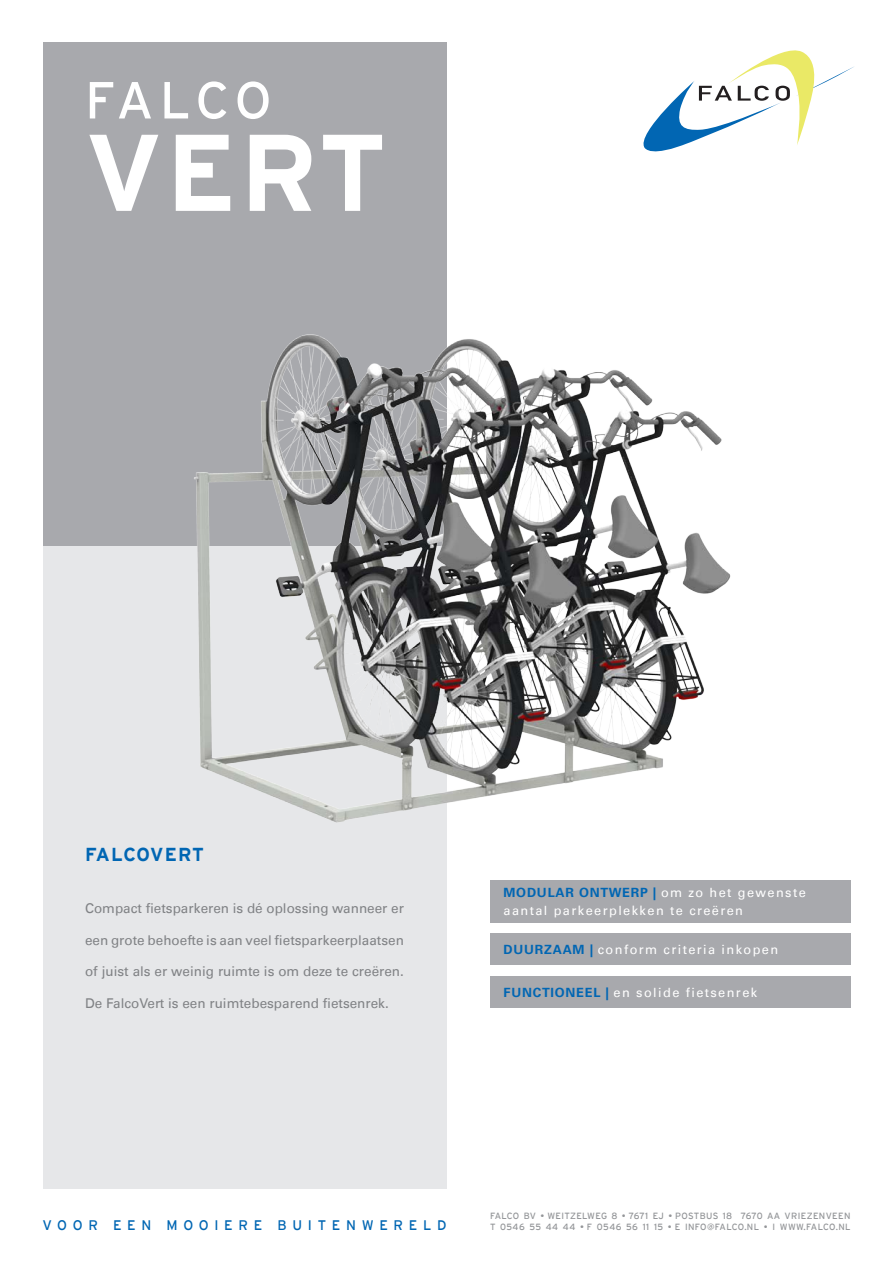
<style>
.page{position:relative;width:893px;height:1263px;background:#fff}
.page>*{position:absolute;margin:0;border:0;box-sizing:border-box;transform-origin:0 0}
.t1{font:700 108.75px "Interstate";color:#fff}
.t2{font:52.05px "Interstate";letter-spacing:.095em;color:#fff}
.t3{font:700 18.75px "Interstate";letter-spacing:.035em;color:#0166b3}
.t4{font:13.8px "Interstate";letter-spacing:.41em;color:#0166b3}
.t5{font:13.5px "Univers LT";color:#808285}
.t6{font:12.75px "Univers LT";letter-spacing:.11em;color:#fff}
.t7{font:700 12.75px "Univers LT";letter-spacing:.06em;color:#0166b3}
.t8{font:9px "Interstate";letter-spacing:.04em;color:#939598}
.s1{font-weight:400;color:#fff}
.s2{font-weight:700;color:#0166b3}
</style>
<div class="page">
<div style="left:43px;top:546px;width:403px;height:643px;background:#e6e7e9"></div>
<div style="left:43px;top:43px;width:403px;height:503px;background:#a8a9ad"></div>
<svg style="left:643px;top:50px;width:211px;height:102px"></svg>
<img style="left:194px;top:240px;width:537px;height:612px">
<div style="left:490px;top:880px;width:360px;height:43px;background:#a8a9ad"></div>
<div style="left:490px;top:933px;width:360px;height:32px;background:#a8a9ad"></div>
<div style="left:490px;top:976px;width:360px;height:32px;background:#a8a9ad"></div>
<p class="t2" style="left:85px;top:71px;width:188px">FALCO</p>
<p class="t1" style="left:85px;top:112px;width:303px">VERT</p>
<p class="t3" style="left:85px;top:844px;width:121px">FALCOVERT</p>
<p class="t5" style="left:85px;top:900px;width:320px">Compact fietsparkeren is dé oplossing wanneer er</p>
<p class="t5" style="left:85px;top:932px;width:320px">een grote behoefte is aan veel fietsparkeerplaatsen</p>
<p class="t5" style="left:85px;top:963px;width:320px">of juist als er weinig ruimte is om deze te creëren.</p>
<p class="t5" style="left:85px;top:995px;width:305px">De FalcoVert is een ruimtebesparend fietsenrek.</p>
<p class="t7" style="left:503px;top:885px;width:304px">MODULAR ONTWERP | <span class="s1">om zo het gewenste</span></p>
<p class="t6" style="left:503px;top:903px;width:241px">aantal parkeerplekken te creëren</p>
<p class="t6" style="left:503px;top:942px;width:276px"><span class="s2">DUURZAAM |</span> conform criteria inkopen</p>
<p class="t6" style="left:503px;top:984px;width:255px"><span class="s2">FUNCTIONEEL |</span> en solide fietsenrek</p>
<p class="t8" style="left:490px;top:1211px;width:362px">FALCO BV • WEITZELWEG 8 • 7671 EJ • POSTBUS 18 7670 AA VRIEZENVEEN</p>
<p class="t4" style="left:43px;top:1217px;width:405px">VOOR EEN MOOIERE BUITENWERELD</p>
<p class="t8" style="left:490px;top:1222px;width:362px">T 0546 55 44 44 • F 0546 56 11 15 • E INFO@FALCO.NL • I WWW.FALCO.NL</p>
</div>
